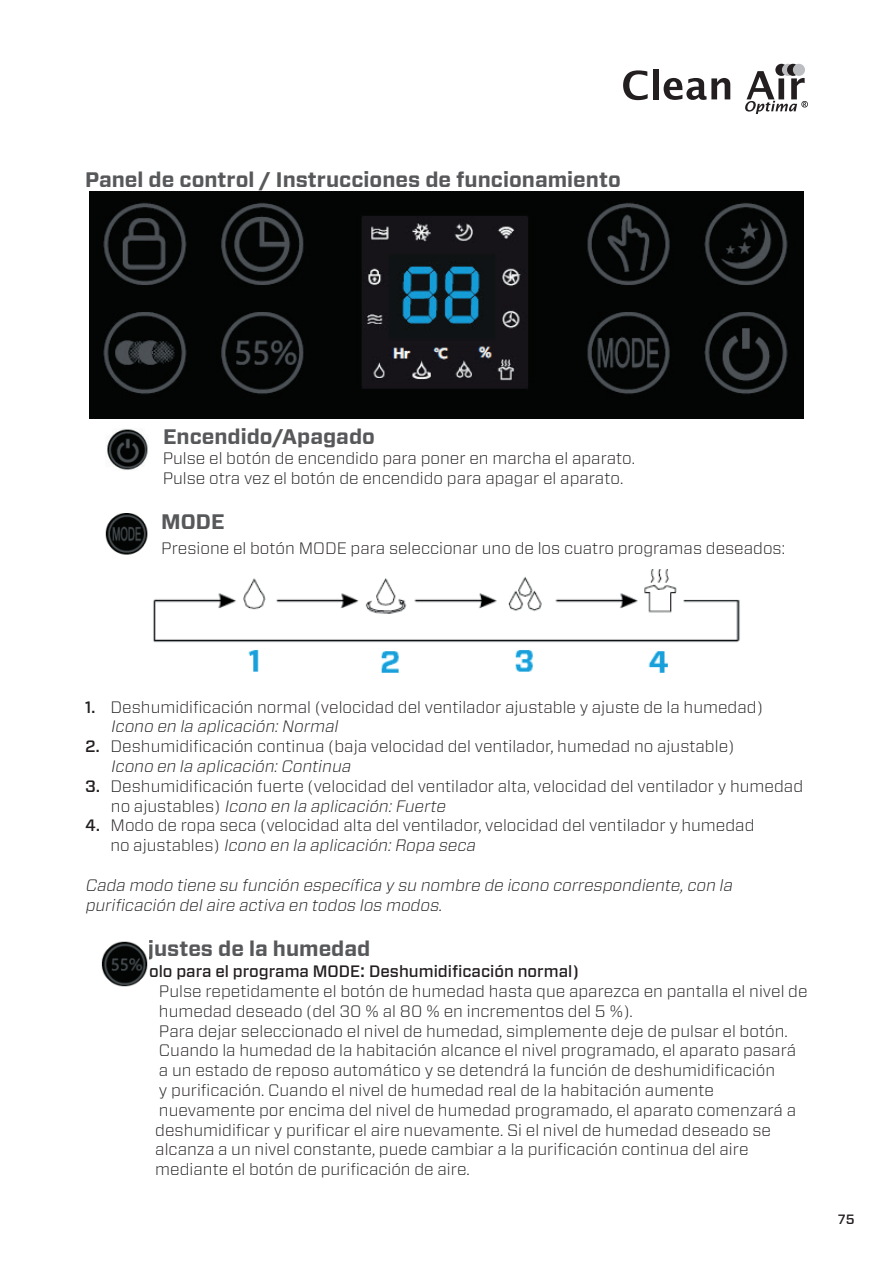
<style>
.page{position:relative;width:893px;height:1263px;background:#fff}
.page>*{position:absolute;margin:0;border:0;box-sizing:border-box;transform-origin:0 0}
.t1{font:700 21px "Forza";color:#57585a}
.t2{font:300 16.5px/19.8px "Forza";color:#231f20}
.t3{font:italic 300 16.5px/19.8px "Forza";color:#231f20}
.t4{font:500 13.5px "Forza";color:#231f20}
.s1{font-weight:500}
.s2{font-style:italic}
.s3{font-weight:500;font-size:18px}
</style>
<div class="page">
<svg style="left:623px;top:70px;width:25px;height:30px"></svg>
<div style="left:653px;top:69px;width:5px;height:30px;background:#231f20"></div>
<svg style="left:664px;top:78px;width:66px;height:22px"></svg>
<svg style="left:775px;top:64px;width:12px;height:12px"></svg>
<div style="left:782px;top:64px;width:12px;height:12px;background:#bcbdc0;border-radius:50%"></div>
<svg style="left:787px;top:64px;width:12px;height:12px"></svg>
<div style="left:793px;top:64px;width:12px;height:12px;background:#bcbdc0;border-radius:50%"></div>
<svg style="left:745px;top:70px;width:63px;height:44px"></svg>
<img style="left:89px;top:191px;width:715px;height:228px">
<img style="left:107px;top:429px;width:41px;height:41px">
<img style="left:106px;top:513px;width:42px;height:42px">
<img style="left:153px;top:570px;width:587px;height:103px">
<img style="left:102px;top:941px;width:46px;height:46px">
<p class="t1" style="left:85px;top:166px;width:537px">Panel de control / Instrucciones de funcionamiento</p>
<p class="t1" style="left:163px;top:423px;width:213px">Encendido/Apagado</p>
<p class="t2" style="left:163px;top:448px;width:474px">Pulse el botón de encendido para poner en marcha el aparato.<br>Pulse otra vez el botón de encendido para apagar el aparato.</p>
<p class="t1" style="left:161px;top:508px;width:65px">MODE</p>
<p class="t2" style="left:161px;top:538px;width:625px">Presione el botón MODE para seleccionar uno de los cuatro programas deseados:</p>
<p class="t2" style="left:111px;top:696px;width:654px;text-indent:-26px"><span class="s1">1.</span> Deshumidificación normal (velocidad del ventilador ajustable y ajuste de la humedad)<br><span class="s2">Icono en la aplicación:Normal</span></p>
<p class="t2" style="left:111px;top:736px;width:625px;text-indent:-26px"><span class="s1">2.</span> Deshumidificación continua (baja velocidad del ventilador, humedad no ajustable)<br><span class="s2">Icono en la aplicación:Continua</span></p>
<p class="t2" style="left:111px;top:776px;width:694px;text-indent:-26px"><span class="s1">3.</span> Deshumidificación fuerte (velocidad del ventilador alta, velocidad del ventilador y humedad n o aj u st a b l e s ) <span class="s2">Icono en la aplicación:Fuerte</span></p>
<p class="t2" style="left:111px;top:815px;width:645px;text-indent:-25px"><span class="s1">4.</span> Modo de ropa seca (velocidad alta del ventilador, velocidad del ventilador y humedad n o aj u s t a b l e s ) <span class="s2">Icono en la aplicación:Ropa seca</span></p>
<p class="t3" style="left:85px;top:875px;width:652px">Cada modo tiene su función específica y su nombre de icono correspondiente,con la purificación delaire activa en todos los modos.</p>
<p class="t1" style="left:133px;top:934px;width:239px">Ajustes de la humedad</p>
<p class="t2" style="left:155px;top:961px;width:654px;text-indent:-22px"><span class="s1">(solo para el programa MODE</span><span class="s3">:</span> <span class="s1">Deshumidificación normal)<br></span>Pulse repetidamente el botón de humedad hasta que aparezca en pantalla el nivel de humedad deseado (del 30 % al 80 % en incrementos del 5 %).<br>Para dejar seleccionado el nivel de humedad, simplemente deje de pulsar el botón.<br>Cuando la humedad de la habitación alcance el nivel programado, el aparato pasará<br>a un estado de reposo automático y se detendrá la función de deshumidificación<br>y purificación. Cuando el nivel de humedad real de la habitación aumente nuevamente por encima del nivel de humedad programado, el aparato comenzará a deshumidificar y purificar el aire nuevamente. Si el nivel de humedad deseado se alcanza a un nivel constante, puede cambiar a la purificación continua del aire mediante el botón de purificación de aire.</p>
<p class="t4" style="left:838px;top:1210px;width:18px">75</p>
</div>
